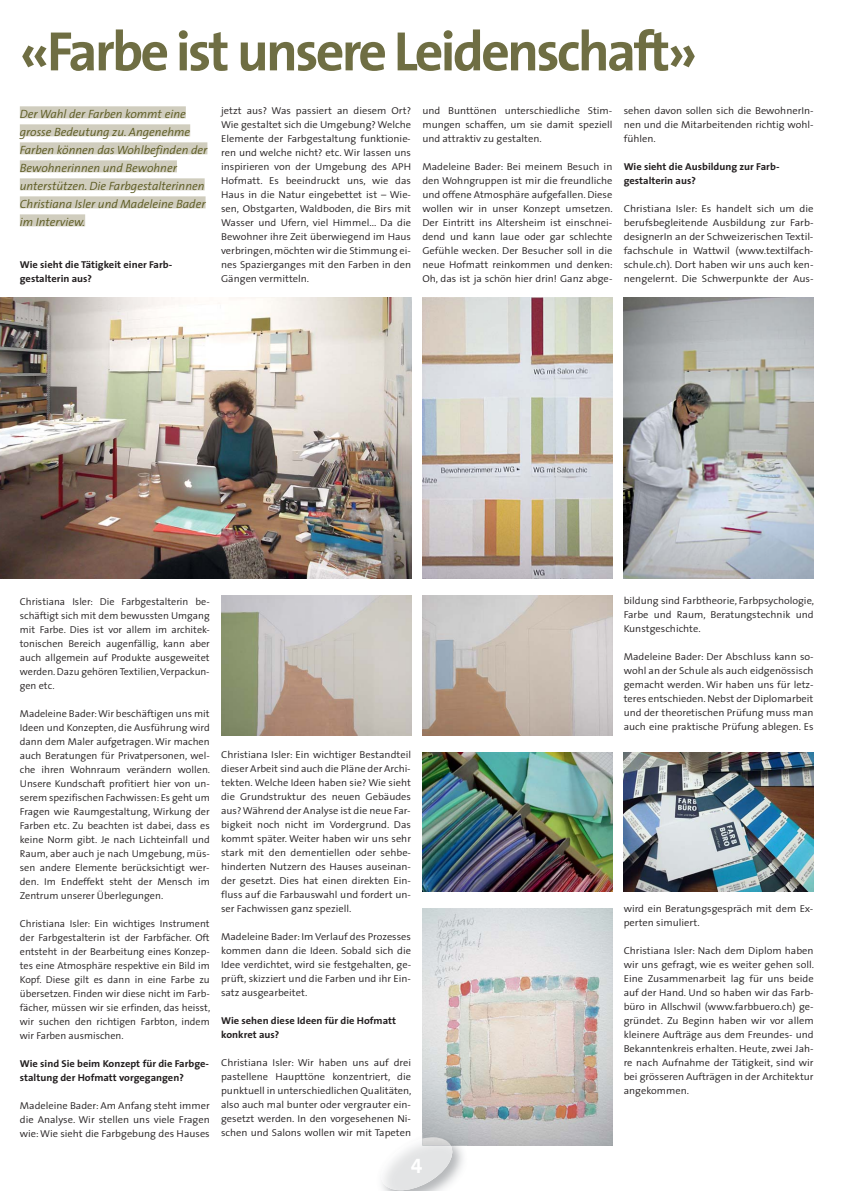
<style>
.page{position:relative;width:842px;height:1191px;background:#fff}
.page>*{position:absolute;margin:0;border:0;box-sizing:border-box;transform-origin:0 0}
.t1{font:700 56px "The Sans";letter-spacing:-.05em;color:#6f6e43}
.t2{font:21px "The Sans Bold Caps";color:#fff}
.t3{font:italic 300 12px/18px "The Sans";color:#59581f}
.t4{font:300 10px/14px "The Sans";color:#231f20;text-align:justify;scale:1.05 1}
.t5{font:300 10px/14px "The Sans";color:#231f20;text-align:justify}
.t6{font:300 10px/14px "The Sans";color:#231f20;text-align:justify;scale:1.07 1}
.t7{font:700 10px/14px "The Sans";color:#231f20;scale:1.05 1}
</style>
<div class="page">
<div style="left:20px;top:106px;width:166px;height:12px;background:#d0cdbe"></div>
<div style="left:20px;top:124px;width:170px;height:12px;background:#d0cdbe"></div>
<div style="left:20px;top:142px;width:187px;height:12px;background:#d0cdbe"></div>
<div style="left:20px;top:160px;width:157px;height:12px;background:#d0cdbe"></div>
<div style="left:20px;top:178px;width:185px;height:12px;background:#d0cdbe"></div>
<div style="left:20px;top:196px;width:186px;height:12px;background:#d0cdbe"></div>
<div style="left:20px;top:214px;width:65px;height:12px;background:#d0cdbe"></div>
<img style="left:422px;top:595px;width:190px;height:141px">
<img style="left:422px;top:753px;width:190px;height:138px">
<img style="left:624px;top:753px;width:190px;height:138px">
<img style="left:422px;top:909px;width:190px;height:236px">
<img style="left:221px;top:595px;width:190px;height:141px">
<img style="left:422px;top:298px;width:190px;height:280px">
<img style="left:624px;top:298px;width:190px;height:280px">
<img style="left:0;top:298px;width:411px;height:280px">
<img style="left:384px;top:1132px;width:98px;height:59px">
<img style="left:422px;top:1117px;width:44px;height:28px">
<img style="left:382px;top:1138px;width:70px;height:52px">
<img style="left:422px;top:1137px;width:29px;height:8px">
<h1 class="t1" style="left:20px;top:30px;width:679px">«Farbe ist unsere Leidenschaft»</h1>
<p class="t3" style="left:20px;top:106px;width:189px">Der Wahl der Farben kommt eine grosse Bedeutung zu. Angenehme<br>Farben können das Wohlbefinden der<br>Bewohnerinnen und Bewohner unterstützen. Die Farbgestalterinnen<br>Christiana Isler und Madeleine Bader im Interview.</p>
<p class="t7" style="left:20px;top:259px;width:147px">Wie sieht die Tätigkeit einer Farb - gestalterin aus?</p>
<p class="t4" style="left:221px;top:104px;width:182px">jetzt aus? Was passiert an diesem Ort?<br>Wie gestaltet sich die Umgebung? Welche Elemente der Farbgestaltung funktionie&shy;ren und welche nicht? etc. Wir lassen uns inspirieren von der Umgebung des APH Hofmatt. Es beeindruckt uns, wie das Haus in die Natur eingebettet ist – Wie&shy;sen, Obstgarten, Waldboden, die Birs mit Wasser und Ufern, viel Himmel... Da die Bewohner ihre Zeit überwiegend im Haus verbringen, möchten wir die Stimmung ei&shy;nes Spazierganges mit den Farben in den Gängen vermitteln.</p>
<p class="t4" style="left:422px;top:104px;width:182px">und Bunttönen unterschiedliche Stim&shy;mungen schaffen, um sie damit speziell und attraktiv zu gestalten.</p>
<p class="t4" style="left:422px;top:160px;width:183px">Madeleine Bader: Bei meinem Besuch in den Wohngruppen ist mir die freundliche und offene Atmosphäre aufgefallen. Diese wollen wir in unser Konzept umsetzen.<br>Der Eintritt ins Altersheim ist einschnei&shy;dend und kann laue oder gar schlechte Gefühle wecken. Der Besucher soll in die neue Hofmatt reinkommen und denken:<br>Oh, das ist ja schön hier drin! Ganz abge-</p>
<p class="t4" style="left:624px;top:104px;width:182px">sehen davon sollen sich die BewohnerIn&shy;nen und die Mitarbeitenden richtig wohl&shy;fühlen.</p>
<p class="t7" style="left:624px;top:160px;width:150px">Wie sieht die Ausbildung zur Farb&shy;gestalterin aus?</p>
<p class="t6" style="left:624px;top:202px;width:179px">Christiana Isler: Es handelt sich um die berufsbegleitende Ausbildung zur Farb - designerIn an der Schweizerischen Textil&shy;fachschule in Wattwil (www.textilfach&shy;schule.ch). Dort haben wir uns auch ken&shy;nengelernt. Die Schwerpunkte der Aus-</p>
<p class="t5" style="left:20px;top:595px;width:191px">Christiana Isler: Die Farbgestalterin be&shy;schäftigt sich mit dem bewussten Umgang mit Farbe. Dies ist vor allem im architek&shy;tonischen Bereich augenfällig, kann aber auch allgemein auf Produkte ausgeweitet werden. Dazu gehören Textilien, Verpackun&shy;gen etc.</p>
<p class="t5" style="left:20px;top:707px;width:192px">Madeleine Bader: Wir beschäftigen uns mit Ideen und Konzepten, die Ausführung wird dann dem Maler aufgetragen. Wir machen auch Beratungen für Privatpersonen, wel&shy;che ihren Wohnraum verändern wollen.<br>Unsere Kundschaft profitiert hier von un&shy;serem spezifischen Fachwissen: Es geht um Fragen wie Raumgestaltung, Wirkung der Farben etc. Zu beachten ist dabei, dass es keine Norm gibt. Je nach Lichteinfall und Raum, aber auch je nach Umgebung, müs&shy;sen andere Elemente berücksichtigt wer&shy;den. Im Endeffekt steht der Mensch im Zentrum unserer Überlegungen.</p>
<p class="t5" style="left:20px;top:917px;width:192px">Christiana Isler: Ein wichtiges Instrument der Farbgestalterin ist der Farbfächer. Oft entsteht in der Bearbeitung eines Konzep&shy;tes eine Atmosphäre respektive ein Bild im Kopf. Diese gilt es dann in eine Farbe zu übersetzen. Finden wir diese nicht im Farb&shy;fächer, müssen wir sie erfinden, das heisst, wir suchen den richtigen Farbton, indem wir Farben ausmischen.</p>
<p class="t7" style="left:20px;top:1057px;width:182px">Wie sind Sie beim Konzept für die Farbge&shy;staltung der Hofmatt vorgegangen?</p>
<p class="t4" style="left:20px;top:1099px;width:182px">Madeleine Bader: Am Anfang steht immer die Analyse. Wir stellen uns viele Fragen wie: Wie sieht die Farbgebung des Hauses</p>
<p class="t4" style="left:221px;top:748px;width:182px">Christiana Isler: Ein wichtiger Bestandteil dieser Arbeit sind auch die Pläne der Archi&shy;tekten. Welche Ideen haben sie? Wie sieht die Grundstruktur des neuen Gebäudes aus? Während der Analyse ist die neue Far&shy;bigkeit noch nicht im Vordergrund. Das kommt später. Weiter haben wir uns sehr stark mit den dementiellen oder sehbe&shy;hinderten Nutzern des Hauses auseinan&shy;der gesetzt. Dies hat einen direkten Ein&shy;fluss auf die Farbauswahl und fordert un&shy;ser Fachwissen ganz speziell.</p>
<p class="t4" style="left:221px;top:930px;width:182px">Madeleine Bader: Im Verlauf des Prozesses kommen dann die Ideen. Sobald sich die Idee verdichtet, wird sie festgehalten, ge&shy;prüft, skizziert und die Farben und ihr Ein&shy;satz ausgearbeitet.</p>
<p class="t7" style="left:221px;top:1014px;width:168px">Wie sehen diese Ideen für die Hofmatt konkret aus?</p>
<p class="t4" style="left:221px;top:1056px;width:183px">Christiana Isler: Wir haben uns auf drei pastellene Haupttöne konzentriert, die punktuell in unterschiedlichen Qualitäten, also auch mal bunter oder vergrauter ein&shy;gesetzt werden. In den vorgesehenen Ni&shy;schen und Salons wollen wir mit Tapeten</p>
<h2 class="t2" style="left:411px;top:1153px;width:13px">4</h2>
<p class="t4" style="left:624px;top:594px;width:183px">bildung sind Farbtheorie, Farbpsychologie, Farbe und Raum, Beratungstechnik und Kunstgeschichte.</p>
<p class="t4" style="left:624px;top:650px;width:182px">Madeleine Bader: Der Abschluss kann so&shy;wohl an der Schule als auch eidgenössisch gemacht werden. Wir haben uns für letz&shy;teres entschieden. Nebst der Diplomarbeit und der theoretischen Prüfung muss man auch eine praktische Prüfung ablegen. Es</p>
<p class="t4" style="left:624px;top:902px;width:182px">wird ein Beratungsgespräch mit dem Ex&shy;perten simuliert.</p>
<p class="t4" style="left:624px;top:944px;width:183px">Christiana Isler: Nach dem Diplom haben wir uns gefragt, wie es weiter gehen soll.<br>Eine Zusammenarbeit lag für uns beide auf der Hand. Und so haben wir das Farb&shy;büro in Allschwil (www.farbbuero.ch) ge&shy;gründet. Zu Beginn haben wir vor allem kleinere Aufträge aus dem Freundes- und Bekanntenkreis erhalten. Heute, zwei Jah&shy;re nach Aufnahme der Tätigkeit, sind wir bei grösseren Aufträgen in der Architektur angekommen.</p>
</div>
